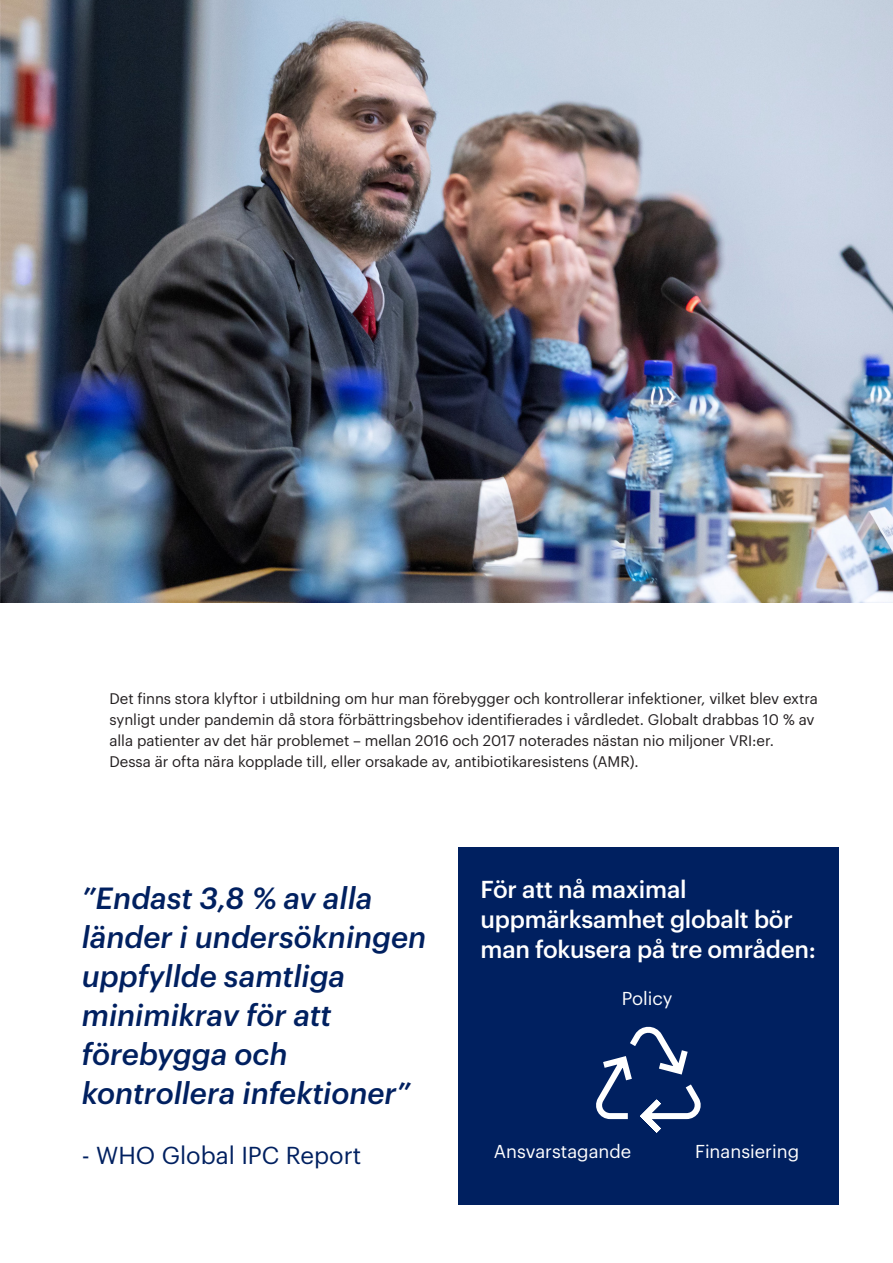
<style>
.page{position:relative;width:893px;height:1263px;background:#fff}
.page>*{position:absolute;margin:0;border:0;box-sizing:border-box;transform-origin:0 0}
.Body_black{font:italic 500 30px/39px "Graphik";color:#002060}
.Subheadline_Regular_blue{font:500 24px/30px "Graphik";letter-spacing:-.01em;color:#fff}
.Body_black-2{font:24px "Graphik";color:#002060}
.Body_black-3{font:18.3px "Graphik";color:#fff}
.Body_black-4{font:15px/21px "Graphik";letter-spacing:-.005em;color:#231f20}
</style>
<div class="page">
<img style="left:0;top:0;width:893px;height:602px">
<div style="left:458px;top:847px;width:380px;height:358px;background:#002060"></div>
<svg style="left:596px;top:1026px;width:105px;height:107px"></svg>
<p class="Body_black-4" style="left:110px;top:687px;width:710px">Det finns stora klyftor i utbildning om hur man förebygger och kontrollerar infektioner, vilket blev extra synligt under pandemin då stora förbättringsbehov identifierades i vårdledet. Globalt drabbas 10 % av alla patienter av det här problemet – mellan 2016 och 2017 noterades nästan nio miljoner VRI:er.<br>Dessa är ofta nära kopplade till, eller orsakade av, antibiotikaresistens (AMR).</p>
<p class="Body_black" style="left:82px;top:876px;width:346px">”Endast 3,8 % av alla länder i undersökningen uppfyllde samtliga minimikrav för att förebygga och kontrollera infektioner”</p>
<p class="Body_black-2" style="left:82px;top:1137px;width:281px">- WHO Global IPC Report</p>
<p class="Subheadline_Regular_blue" style="left:481px;top:872px;width:337px">För att nå maximal uppmärksamhet globalt bör man fokusera på tre områden:</p>
<p class="Body_black-3" style="left:622px;top:985px;width:52px">Policy</p>
<p class="Body_black-3" style="left:494px;top:1137px;width:139px">Ansvarstagande</p>
<p class="Body_black-3" style="left:695px;top:1137px;width:105px">Finansiering</p>
</div>
